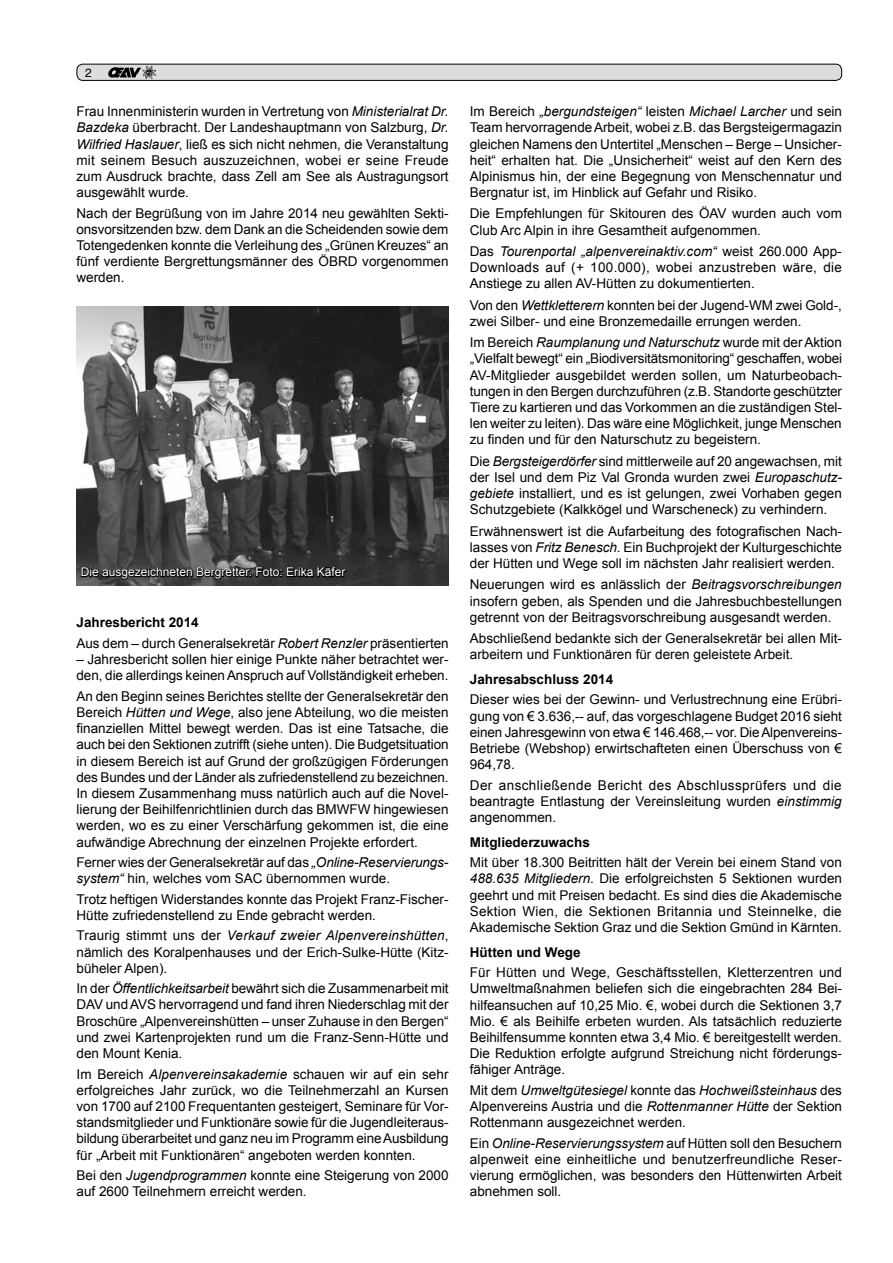
<style>
.page{position:relative;width:893px;height:1263px;background:#fff}
.page>*{position:absolute;margin:0;border:0;box-sizing:border-box;transform-origin:0 0}
.t1{font:13.5px/16.2px "Arial";color:#000;text-align:justify}
.t2{font:700 13.5px "Arial";color:#000}
.t3{font:12px "Arial";color:#fff}
.t4{font:12px "Helvetica";color:#000}
.s1{font-style:italic}
.s2{font-weight:700}
</style>
<div class="page">
<div style="left:77px;top:64px;width:765px;height:16px;background:#dcddde;border-radius:6px"></div>
<div style="left:77px;top:64px;width:765px;height:17px;border:1px solid #000;border-radius:6px"></div>
<img style="left:108px;top:67px;width:28px;height:10px">
<svg style="left:136px;top:66px;width:19px;height:13px"></svg>
<img style="left:77px;top:307px;width:372px;height:279px">
<svg style="left:80px;top:565px;width:268px;height:15px;background:#272727"></svg>
<p class="t4" style="left:85px;top:65px;width:8px">2</p>
<p class="t1" style="left:77px;top:103px;width:374px">Frau Innenministerin wurden in Vertretung von <span class="s1">Ministerialrat Dr.<br>Bazdeka</span> überbracht. Der Landeshauptmann von Salzburg, <span class="s1">Dr.<br>Wilfried Haslauer</span>, ließ es sich nicht nehmen, die Veranstaltung mit seinem Besuch auszuzeichnen, wobei er seine Freude zum Ausdruck brachte, dass Zell am See als Austragungsort ausgewählt wurde.</p>
<p class="t1" style="left:77px;top:205px;width:374px">Nach der Begrüßung von im Jahre 2014 neu gewählten Sekti&shy;onsvorsitzenden bzw. dem Dank an die Scheidenden sowie dem Totengedenken konnte die Verleihung des „Grünen Kreuzes“ an fünf verdiente Bergrettungsmänner des ÖBRD vorgenommen werden.</p>
<p class="t3" style="left:81px;top:564px;width:266px">Die ausgezeichneten Bergretter. Foto: Erika Käfer</p>
<p class="t1" style="left:77px;top:613px;width:374px;line-height:20.4px"><span class="s2">Jahresbericht 2014<br></span>Aus dem – durch Generalsekretär <span class="s1">Robert Renzler</span> präsentierten</p>
<p class="t1" style="left:77px;top:651px;width:374px">– Jahresbericht sollen hier einige Punkte näher betrachtet wer&shy;den, die allerdings keinen Anspruch auf Vollständigkeit erheben.</p>
<p class="t1" style="left:77px;top:688px;width:374px;text-align:left">An den Beginn seines Berichtes stellte der Generalsekretär den Bereich <span class="s1">Hütten und Wege</span>, also jene Abteilung, wo die meisten finanziellen Mittel bewegt werden. Das ist eine Tatsache, die auch bei den Sektionen zutrifft (siehe unten). Die Budgetsituation in diesem Bereich ist auf Grund der großzügigen Förderungen des Bundes und der Länder als zufriedenstellend zu bezeichnen.<br>In diesem Zusammenhang muss natürlich auch auf die Novel&shy;lierung der Beihilfenrichtlinien durch das BMWFW hingewiesen werden, wo es zu einer Verschärfung gekommen ist, die eine aufwändige Abrechnung der einzelnen Projekte erfordert.</p>
<p class="t1" style="left:77px;top:854px;width:373px">Ferner wies der Generalsekretär auf das <span class="s1">„Online-Reservierungs&shy;system“</span> hin, welches vom SAC übernommen wurde.</p>
<p class="t1" style="left:77px;top:891px;width:374px">Trotz heftigen Widerstandes konnte das Projekt Franz-Fischer-<br>Hütte zufriedenstellend zu Ende gebracht werden.</p>
<p class="t1" style="left:77px;top:928px;width:374px">Traurig stimmt uns der <span class="s1">Verkauf zweier Alpenvereinshütten</span>, nämlich des Koralpenhauses und der Erich-Sulke-Hütte (Kitz&shy;büheler Alpen).</p>
<p class="t1" style="left:77px;top:980px;width:374px">In der <span class="s1">Öffentlichkeitsarbeit</span> bewährt sich die Zusammenarbeit mit DAV und AVS hervorragend und fand ihren Niederschlag mit der Broschüre „Alpenvereinshütten – unser Zuhause in den Bergen“ und zwei Kartenprojekten rund um die Franz-Senn-Hütte und den Mount Kenia.</p>
<p class="t1" style="left:77px;top:1066px;width:374px">Im Bereich <span class="s1">Alpenvereinsakademie</span> schauen wir auf ein sehr erfolgreiches Jahr zurück, wo die Teilnehmerzahl an Kursen von 1700 auf 2100 Frequentanten gesteigert, Seminare für Vor&shy;standsmitglieder und Funktionäre sowie für die Jugendleiteraus&shy;bildung überarbeitet und ganz neu im Programm eine Ausbildung für „Arbeit mit Funktionären“ angeboten werden konnten.</p>
<p class="t1" style="left:77px;top:1167px;width:374px">Bei den <span class="s1">Jugendprogrammen</span> konnte eine Steigerung von 2000 auf 2600 Teilnehmern erreicht werden.</p>
<p class="t1" style="left:470px;top:103px;width:374px">Im Bereich <span class="s1">„bergundsteigen“</span> leisten <span class="s1">Michael Larcher</span> und sein Team hervorragende Arbeit, wobei z. B. das Bergsteigermagazin gleichen Namens den Untertitel „Menschen – Berge – Unsicher&shy;heit“ erhalten hat. Die „Unsicherheit“ weist auf den Kern des Alpinismus hin, der eine Begegnung von Menschennatur und Bergnatur ist, im Hinblick auf Gefahr und Risiko.</p>
<p class="t1" style="left:470px;top:206px;width:374px">Die Empfehlungen für Skitouren des ÖAV wurden auch vom<br>Club Arc Alpin in ihre Gesamtheit aufgenommen.</p>
<p class="t1" style="left:470px;top:243px;width:374px">Das <span class="s1">Tourenportal „alpenvereinaktiv.com“</span> weist 260. 000 App-Downloads auf (+ 100. 000), wobei anzustreben wäre, die Anstiege zu allen AV-Hütten zu dokumentierten.</p>
<p class="t1" style="left:470px;top:297px;width:374px">Von den <span class="s1">Wettkletterern</span> konnten bei der Jugend-WM zwei Gold-, zwei Silber- und eine Bronzemedaille errungen werden.</p>
<p class="t1" style="left:470px;top:334px;width:374px">Im Bereich <span class="s1">Raumplanung und Naturschutz</span> wurde mit der Aktion „Vielfalt bewegt“ ein „Biodiversitätsmonitoring“ geschaffen, wobei AV-Mitglieder ausgebildet werden sollen, um Naturbeobach&shy;tungen in den Bergen durchzuführen (z. B. Standorte geschützter Tiere zu kartieren und das Vorkommen an die zuständigen Stel&shy;len weiter zu leiten). Das wäre eine Möglichkeit, junge Menschen zu finden und für den Naturschutz zu begeistern.</p>
<p class="t1" style="left:470px;top:453px;width:374px">Die <span class="s1">Bergsteigerdörfer</span> sind mittlerweile auf 20 angewachsen, mit der Isel und dem Piz Val Gronda wurden zwei <span class="s1">Europaschutz&shy;gebiete</span> installiert, und es ist gelungen, zwei Vorhaben gegen Schutzgebiete (Kalkkögel und Warscheneck) zu verhindern.</p>
<p class="t1" style="left:470px;top:523px;width:374px">Erwähnenswert ist die Aufarbeitung des fotografischen Nach&shy;lasses von <span class="s1">Fritz Benesch.</span> Ein Buchprojekt der Kulturgeschichte der Hütten und Wege soll im nächsten Jahr realisiert werden.</p>
<p class="t1" style="left:470px;top:577px;width:374px">Neuerungen wird es anlässlich der <span class="s1">Beitragsvorschreibungen </span>insofern geben, als Spenden und die Jahresbuchbestellungen getrennt von der Beitragsvorschreibung ausgesandt werden.</p>
<p class="t1" style="left:470px;top:630px;width:374px">Abschließend bedankte sich der Generalsekretär bei allen Mit&shy;arbeitern und Funktionären für deren geleistete Arbeit.</p>
<p class="t2" style="left:470px;top:670px;width:145px">Jahresabschluss 2014</p>
<p class="t1" style="left:470px;top:692px;width:374px">Dieser wies bei der Gewinn- und Verlustrechnung eine Erübri&shy;gung von € 3.636,-- auf, das vorgeschlagene Budget 2016 sieht einen Jahresgewinn von etwa € 146.468,-- vor. Die Alpenvereins-Betriebe (Webshop) erwirtschafteten einen Überschuss von € 964,78.</p>
<p class="t1" style="left:470px;top:777px;width:373px">Der anschließende Bericht des Abschlussprüfers und die beantragte Entlastung der Vereinsleitung wurden <span class="s1">einstimmig </span>angenommen.</p>
<p class="t2" style="left:470px;top:833px;width:122px">Mitgliederzuwachs</p>
<p class="t1" style="left:470px;top:854px;width:374px">Mit über 18.300 Beitritten hält der Verein bei einem Stand von <span class="s1">488.635 Mitgliedern</span>. Die erfolgreichsten 5 Sektionen wurden geehrt und mit Preisen bedacht. Es sind dies die Akademische Sektion Wien, die Sektionen Britannia und Steinnelke, die Akademische Sektion Graz und die Sektion Gmünd in Kärnten.</p>
<p class="t2" style="left:470px;top:943px;width:112px">Hütten und Wege</p>
<p class="t1" style="left:470px;top:964px;width:374px;text-align:left">Für Hütten und Wege, Geschäftsstellen, Kletterzentren und Umweltmaßnahmen beliefen sich die eingebrachten 284 Bei&shy;hilfeansuchen auf 10,25 Mio. €, wobei durch die Sektionen 3,7<br>Mio. € als Beihilfe erbeten wurden. Als tatsächlich reduzierte Beihilfensumme konnten etwa 3,4 Mio. € bereitgestellt werden.<br>Die Reduktion erfolgte aufgrund Streichung nicht förderungs&shy;fähiger Anträge.</p>
<p class="t1" style="left:470px;top:1082px;width:374px">Mit dem <span class="s1">Umweltgütesiegel</span> konnte das <span class="s1">Hochweißsteinhaus</span> des Alpenvereins Austria und die <span class="s1">Rottenmanner Hütte</span> der Sektion Rottenmann ausgezeichnet werden.</p>
<p class="t1" style="left:470px;top:1135px;width:374px">Ein <span class="s1">Online-Reservierungssystem</span> auf Hütten soll den Besuchern alpenweit eine einheitliche und benutzerfreundliche Reser&shy;vierung ermöglichen, was besonders den Hüttenwirten Arbeit abnehmen soll.</p>
</div>
